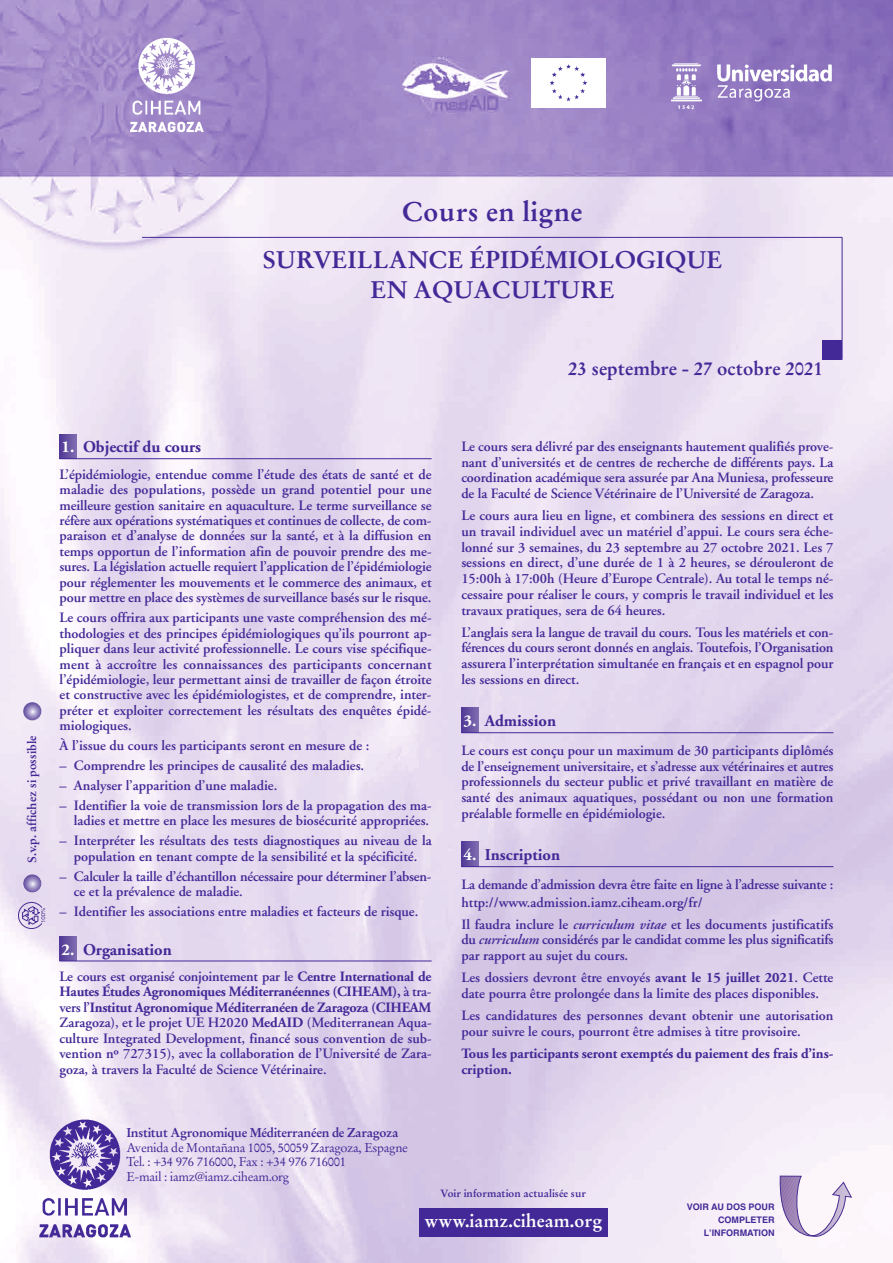
<style>
.page{position:relative;width:893px;height:1263px;background:#fff}
.page>*{position:absolute;margin:0;border:0;box-sizing:border-box;transform-origin:0 0}
.t1{font:700 27px "Stempel Garamond";letter-spacing:.015em;color:#432997}
.t2{font:700 24px/30.2px "Stempel Garamond";color:#432997;text-align:center}
.t3{font:700 18.75px "Stempel Garamond";color:#432997}
.t4{font:700 18px "Stempel Garamond";color:#fff}
.t5{font:700 16.5px "Adobe Garamond";color:#432997}
.t6{font:600 14.25px/15.5px "Adobe Garamond";color:#432997;text-align:justify}
.t7{font:600 14.25px/17.9px "Adobe Garamond";letter-spacing:-.02em;color:#432997}
.t8{font:700 14.25px/15.8px "Adobe Garamond";letter-spacing:-.005em;color:#432997}
.t9{font:12.75px/14.5px "Stempel Garamond";letter-spacing:-.025em;color:#432997}
.t10{font:700 12.75px "Stempel Garamond";letter-spacing:-.025em;color:#432997}
.t11{font:700 12px "Stempel Garamond";color:#432997}
.t12{font:700 10.5px "Stempel Garamond";color:#432997}
.t13{font:700 9px/12.8px "Helvetica";color:#432997;text-align:right}
.s1{color:#fff}
.s2{font-weight:700}
.s3{font-style:italic}
</style>
<div class="page">
<img style="left:0;top:0;width:893px;height:1263px">
<img style="left:127px;top:35px;width:79px;height:99px">
<img style="left:36px;top:1116px;width:99px;height:124px">
<img style="left:531px;top:58px;width:75px;height:50px">
<img style="left:667px;top:60px;width:166px;height:51px">
<svg style="left:60px;top:434px;width:17px;height:24px"></svg>
<svg style="left:60px;top:936px;width:17px;height:24px"></svg>
<svg style="left:18px;top:902px;width:27px;height:27px"></svg>
<svg style="left:23px;top:874px;width:19px;height:19px"></svg>
<div style="left:23px;top:874px;width:19px;height:19px;border:1px solid #fff;border-radius:50%"></div>
<svg style="left:23px;top:702px;width:19px;height:18px"></svg>
<div style="left:23px;top:702px;width:19px;height:19px;border:1px solid #fff;border-radius:50%"></div>
<hr style="left:142px;top:237px;width:700px;height:1px;background:#432997">
<hr style="left:842px;top:237px;width:1px;height:123px;background:#432997">
<div style="left:822px;top:340px;width:20px;height:20px;background:#432997"></div>
<svg style="left:461px;top:708px;width:17px;height:24px"></svg>
<svg style="left:461px;top:842px;width:17px;height:24px"></svg>
<hr style="left:60px;top:458px;width:372px;height:1px;background:#432997">
<hr style="left:60px;top:960px;width:372px;height:1px;background:#432997">
<hr style="left:461px;top:732px;width:372px;height:1px;background:#432997">
<hr style="left:461px;top:866px;width:372px;height:1px;background:#432997">
<div style="left:419px;top:1208px;width:189px;height:28px;background:#432997"></div>
<svg style="left:779px;top:1175px;width:74px;height:65px"></svg>
<h1 class="t1" style="left:402px;top:200px;width:182px">Cours en ligne</h1>
<h2 class="t2" style="left:263px;top:246px;width:462px">SURVEILLANCE ÉPIDÉMIOLOGIQUE<br>EN AQUACULTURE</h2>
<h3 class="t3" style="left:568px;top:360px;width:256px">23 septembre - 27 octobre 2021</h3>
<p class="t11" style="left:27px;top:863px;width:129px;rotate:-90deg">S.v.p. affichez si possible</p>
<p class="t5" style="left:62px;top:440px;width:141px"><span class="s1">1.</span> Objectif du cours</p>
<p class="t6" style="left:60px;top:468px;width:374px">L’épidémiologie, entendue comme l’étude des états de santé et de maladie des populations, possède un grand potentiel pour une meilleure gestion sanitaire en aquaculture. Le terme surveillance se réfère aux opérations systématiques et continues de collecte, de com&shy;paraison et d’analyse de données sur la santé, et à la diffusion en temps opportun de l’information afin de pouvoir prendre des me&shy;sures. La législation actuelle requiert l’application de l’épidémiologie pour réglementer les mouvements et le commerce des animaux, et pour mettre en place des systèmes de surveillance basés sur le risque.</p>
<p class="t6" style="left:60px;top:611px;width:374px">Le cours offrira aux participants une vaste compréhension des mé&shy;thodologies et des principes épidémiologiques qu’ils pourront ap&shy;pliquer dans leur activité professionnelle. Le cours vise spécifique&shy;ment à accroître les connaissances des participants concernant l’épidémiologie, leur permettant ainsi de travailler de façon étroite et constructive avec les épidémiologistes, et de comprendre, inter&shy;préter et exploiter correctement les résultats des enquêtes épidé&shy;miologiques.</p>
<p class="t6" style="left:60px;top:739px;width:311px">À l’issue du cours les participants seront en mesure de :</p>
<p class="t6" style="left:60px;top:759px;width:306px">– Comprendre les principes de causalité des maladies.</p>
<p class="t6" style="left:60px;top:779px;width:219px">– Analyser l’apparition d’une maladie.</p>
<p class="t6" style="left:60px;top:799px;width:374px;text-align:right">– Identifier la voie de transmission lors de la propagation des ma&shy;ladies et mettre en place les mesures de biosécurité appropriées.</p>
<p class="t6" style="left:60px;top:834px;width:374px;text-align:center">– Interpréter les résultats des tests diagnostiques au niveau de la population en tenant compte de la sensibilité et la spécificité.</p>
<p class="t6" style="left:74px;top:870px;width:359px;text-indent:-14px">– Calculer la taille d’échantillon nécessaire pour déterminer l’absen - ce et la prévalence de maladie.</p>
<p class="t6" style="left:60px;top:905px;width:360px">– Identifier les associations entre maladies et facteurs de risque.</p>
<p class="t5" style="left:62px;top:943px;width:112px"><span class="s1">2.</span> Organisation</p>
<p class="t6" style="left:60px;top:970px;width:374px">Le cours est organisé conjointement par le <span class="s2">Centre International de Hautes Études Agronomiques Méditerranéennes (CIHEAM),</span> à tra&shy;vers l’<span class="s2">Institut Agronomique Méditerranéen de Zaragoza (CIHEAM </span>Zaragoza), et le projet UE H2020 <span class="s2">MedAID</span> (Mediterranean Aqua&shy;culture Integrated Development, financé sous convention de sub&shy;vention nº 727315), avec la collaboration de l’Université de Zara&shy;goza, à travers la Faculté de Science Vétérinaire.</p>
<p class="t6" style="left:461px;top:440px;width:374px">Le cours sera délivré par des enseignants hautement qualifiés prove&shy;nant d’universités et de centres de recherche de différents pays. La coordination académique sera assurée par Ana Muniesa, professeure de la Faculté de Science Vétérinaire de l’Université de Zaragoza.</p>
<p class="t6" style="left:461px;top:509px;width:374px">Le cours aura lieu en ligne, et combinera des sessions en direct et un travail individuel avec un matériel d’appui. Le cours sera éche&shy;lonné sur 3 semaines, du 23 septembre au 27 octobre 2021. Les 7 sessions en direct, d’une durée de 1 à 2 heures, se dérouleront de 15:00h à 17:00h (Heure d’Europe Centrale). Au total le temps né&shy;cessaire pour réaliser le cours, y compris le travail individuel et les travaux pratiques, sera de 64 heures.</p>
<p class="t6" style="left:461px;top:625px;width:374px">L’anglais sera la langue de travail du cours. Tous les matériels et con - férences du cours seront donnés en anglais. Toutefois, l’Organisation assurera l’interprétation simultanée en français et en espagnol pour les sessions en direct.</p>
<p class="t5" style="left:463px;top:714px;width:94px"><span class="s1">3.</span> Admission</p>
<p class="t6" style="left:461px;top:744px;width:374px">Le cours est conçu pour un maximum de 30 participants diplômés de l’enseignement universitaire, et s’adresse aux vétérinaires et autres professionnels du secteur public et privé travaillant en matière de santé des animaux aquatiques, possédant ou non une formation préalable formelle en épidémiologie.</p>
<p class="t5" style="left:463px;top:848px;width:98px"><span class="s1">4.</span> Inscription</p>
<p class="t7" style="left:461px;top:877px;width:374px">La demande d’admission devra être faite en ligne à l’adresse suivante : http://www.admission.iamz.ciheam.org/fr/</p>
<p class="t6" style="left:461px;top:917px;width:374px">Il faudra inclure le <span class="s3">curriculum vitae</span> et les documents justificatifs du <span class="s3">curriculum</span> considérés par le candidat comme les plus significatifs par rapport au sujet du cours.</p>
<p class="t6" style="left:461px;top:971px;width:374px">Les dossiers devront être envoyés <span class="s2">avant le 15 juillet 2021</span>. Cette date pourra être prolongée dans la limite des places disponibles.</p>
<p class="t6" style="left:461px;top:1009px;width:374px">Les candidatures des personnes devant obtenir une autorisation pour suivre le cours, pourront être admises à titre provisoire.</p>
<p class="t8" style="left:461px;top:1047px;width:374px">Tous les participants seront exemptés du paiement des frais d’ins&shy;cription.</p>
<p class="t10" style="left:126px;top:1127px;width:274px">Institut Agronomique Méditerranéen de Zaragoza</p>
<p class="t9" style="left:126px;top:1141px;width:283px">Avenida de Montañana 1005, 50059 Zaragoza, Espagne<br>Tel. : +34 976 716000, Fax : +34 976 716001<br>E-mail : iamz@iamz.ciheam.org</p>
<p class="t12" style="left:440px;top:1189px;width:147px">Voir information actualisée sur</p>
<p class="t4" style="left:424px;top:1212px;width:180px">www.iamz.ciheam.org</p>
<p class="t13" style="left:687px;top:1201px;width:89px">VOIR AU DOS POUR<br>COMPLETER<br>LʼINFORMATION</p>
</div>
